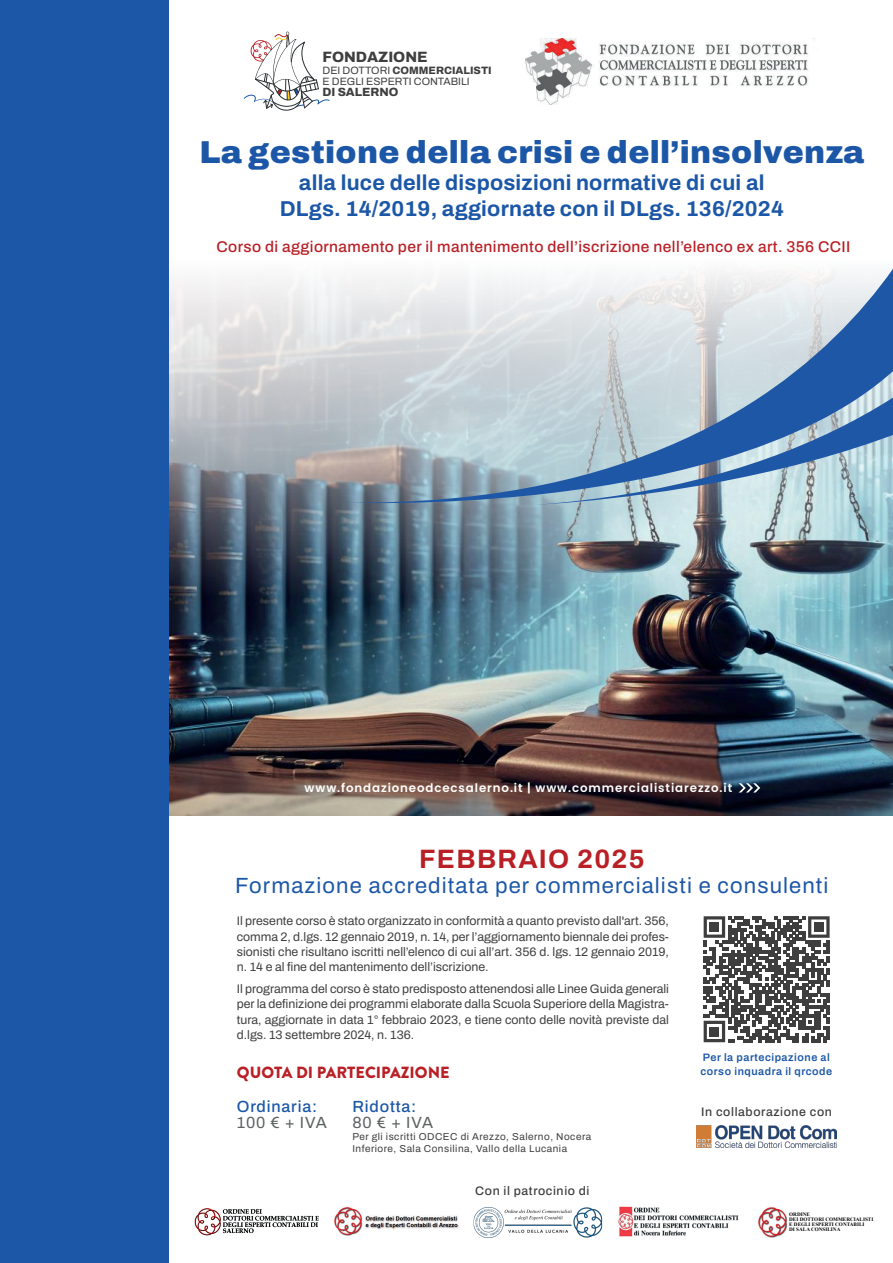
<style>
.page{position:relative;width:893px;height:1263px;background:#fff}
.page>*{position:absolute;margin:0;border:0;box-sizing:border-box;transform-origin:0 0}
.t1{font:900 31.65px "Archivo";letter-spacing:.01em;color:#1c57a7}
.t2{font:700 26.55px "Archivo";letter-spacing:.05em;color:#b92026}
.t3{font:22.05px "Archivo";letter-spacing:.05em;color:#1c57a7}
.t4{font:700 21.6px/26.5px "Archivo";letter-spacing:.01em;color:#1c57a7;text-align:center}
.t5{font:900 16.2px "Brandon Grotesque";color:#b92026}
.t6{font:500 16.2px "Archivo";letter-spacing:.05em;color:#1c57a7}
.t7{font:16.2px "Archivo";letter-spacing:.05em;color:#5d6162}
.t8{font:500 15.6px "Archivo";letter-spacing:.025em;color:#b92026}
.t9{font:800 15px "Archivo";color:#3e3e3f}
.t10{font:12.3px/15.5px "Archivo";color:#3e3e3f;text-align:justify}
.t11{font:500 12.3px "Archivo";letter-spacing:.05em;color:#3e3e3f}
.t12{font:600 11.85px "Poppins";letter-spacing:.075em;color:#fff}
.t13{font:800 11.85px "Archivo";color:#3e3e3f}
.t14{font:600 10.8px "Archivo";letter-spacing:.05em;color:#1c57a7}
.t15{font:10.65px/11.4px "Archivo";color:#3e3e3f}
.t16{font:10.05px/12.3px "Archivo";letter-spacing:.05em;color:#3e3e3f}
.t17{font:700 5.25px/5.2px "Times New Roman";color:#000001}
.s1{font-weight:800}
</style>
<div class="page">
<img style="left:168px;top:649px;width:725px;height:167px">
<img style="left:168px;top:120px;width:725px;height:529px">
<svg style="left:346px;top:134px;width:547px;height:388px"></svg>
<svg style="left:535px;top:104px;width:358px;height:401px"></svg>
<svg style="left:739px;top:783px;width:21px;height:9px"></svg>
<div style="left:0;top:0;width:168px;height:1263px;background:#1c57a7"></div>
<svg style="left:244px;top:31px;width:86px;height:80px"></svg>
<img style="left:525px;top:38px;width:290px;height:66px">
<img style="left:697px;top:1125px;width:139px;height:22px">
<img style="left:473px;top:1208px;width:130px;height:30px">
<img style="left:618px;top:1206px;width:121px;height:31px">
<img style="left:334px;top:1207px;width:125px;height:29px">
<img style="left:194px;top:1208px;width:125px;height:27px">
<img style="left:758px;top:1207px;width:30px;height:30px">
<svg style="left:704px;top:916px;width:126px;height:126px"></svg>
<div style="left:710px;top:922px;width:9px;height:10px;background:#3e3e3f"></div>
<div style="left:814px;top:922px;width:9px;height:10px;background:#3e3e3f"></div>
<div style="left:710px;top:1027px;width:9px;height:9px;background:#3e3e3f"></div>
<p class="t9" style="left:322px;top:46px;width:107px">FONDAZIONE</p>
<p class="t15" style="left:322px;top:64px;width:171px">DEI DOTTORI <span class="s1">COMMERCIALISTI<br></span>E DEGLI ESPERTI CONTABILI</p>
<p class="t13" style="left:322px;top:83px;width:78px">DI SALERNO</p>
<h1 class="t1" style="left:199px;top:128px;width:666px">La gestione della crisi e dell’insolvenza</h1>
<h3 class="t4" style="left:280px;top:169px;width:506px">alla luce delle disposizioni normative di cui al<br>DLgs. 14/2019, aggiornate con il DLgs. 136/2024</h3>
<p class="t8" style="left:217px;top:235px;width:635px">Corso di aggiornamento per il mantenimento dell’iscrizione nell’elenco ex art. 356 CCII</p>
<p class="t12" style="left:305px;top:781px;width:429px">www.fondazioneodcecsalerno.it | www.commercialistiarezzo.it</p>
<h2 class="t2" style="left:419px;top:839px;width:227px">FEBBRAIO 2025</h2>
<h3 class="t3" style="left:235px;top:869px;width:595px">Formazione accreditata per commercialisti e consulenti</h3>
<p class="t10" style="left:237px;top:913px;width:434px">Il presente corso è stato organizzato in conformità a quanto previsto dall'art. 356, comma 2, d.lgs. 12 gennaio 2019, n. 14, per l’aggiornamento biennale dei profes&shy;sionisti che risultano iscritti nell’elenco di cui all’art. 356 d. lgs. 12 gennaio 2019, n. 14 e al fine del mantenimento dell’iscrizione.</p>
<p class="t10" style="left:237px;top:981px;width:434px">Il programma del corso è stato predisposto attenendosi alle Linee Guida generali per la definizione dei programmi elaborate dalla Scuola Superiore della Magistra&shy;tura, aggiornate in data 1° febbraio 2023, e tiene conto delle novità previste dal d.lgs. 13 settembre 2024, n. 136.</p>
<p class="t14" style="left:703px;top:1049px;width:129px">Per la partecipazione al</p>
<h3 class="t5" style="left:237px;top:1061px;width:214px">QUOTA DI PARTECIPAZIONE</h3>
<p class="t14" style="left:700px;top:1063px;width:133px">corso inquadra il qrcode</p>
<h3 class="t6" style="left:352px;top:1094px;width:65px">Ridotta:</h3>
<h3 class="t7" style="left:352px;top:1110px;width:82px">80 € + IVA</h3>
<p class="t16" style="left:352px;top:1130px;width:240px">Per gli iscritti ODCEC di Arezzo, Salerno, Nocera<br>Inferiore, Sala Consilina, Vallo della Lucania</p>
<h3 class="t6" style="left:237px;top:1094px;width:82px">Ordinaria:</h3>
<h3 class="t7" style="left:237px;top:1110px;width:92px">100 € + IVA</h3>
<p class="t11" style="left:701px;top:1102px;width:132px">In collaborazione con</p>
<p class="t11" style="left:475px;top:1182px;width:116px">Con il patrocinio di</p>
<p class="t17" style="left:789px;top:1211px;width:86px">ORDINE<br>DEI DOTTORI COMMERCIALISTI<br>E DEGLI ESPERTI CONTABILI<br>DI SALA CONSILINA</p>
</div>
